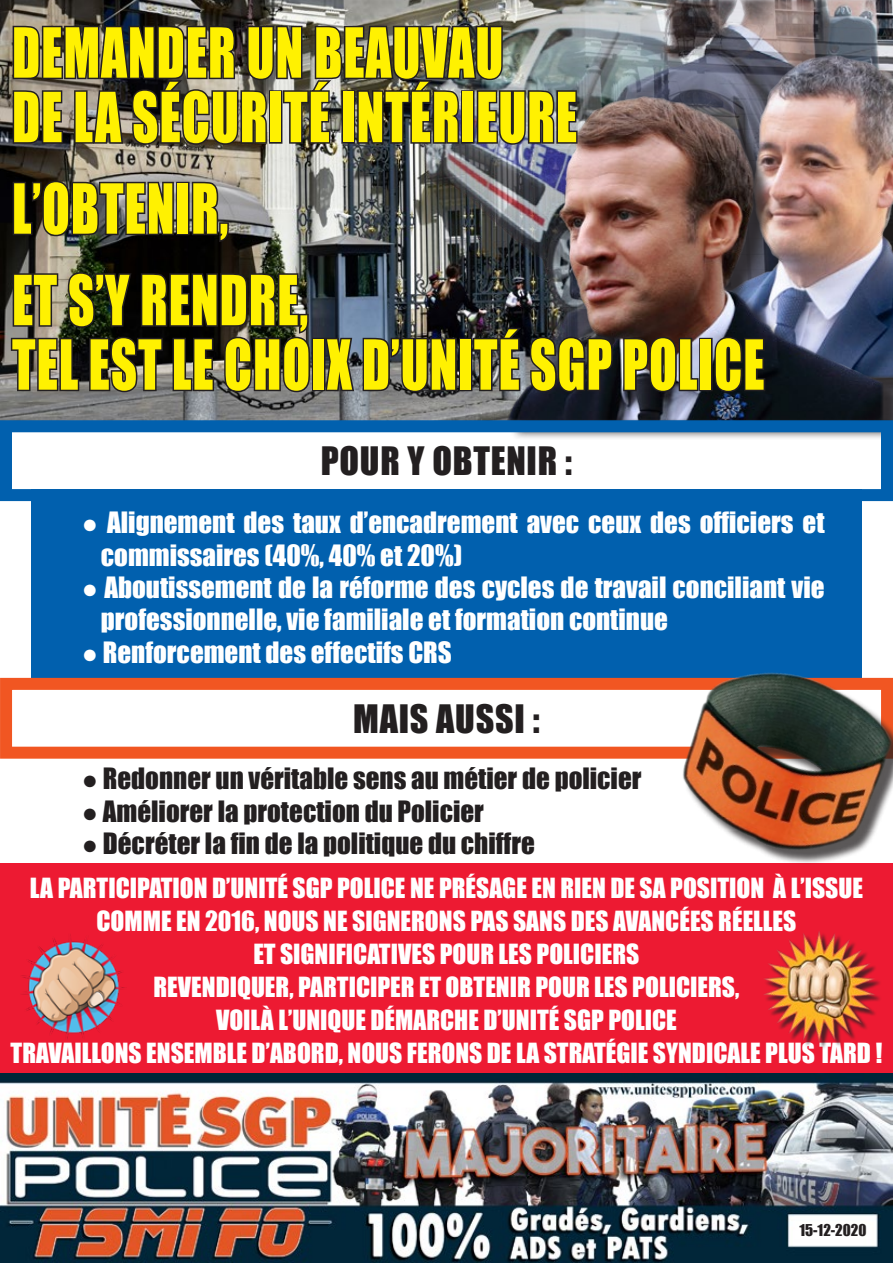
<style>
.page{position:relative;width:893px;height:1263px;background:#fff}
.page>*{position:absolute;margin:0;border:0;box-sizing:border-box;transform-origin:0 0}
.t1{font:63.75px "Impact";letter-spacing:.02em;color:#fff101;scale:.8 1}
.t2{font:36px "Impact";letter-spacing:.02em;color:#231f20}
.t3{font:27px "Impact";color:#fff}
.t4{font:27px "Impact";color:#231f20}
.t5{font:25.5px "Impact";color:#fff}
.t6{font:15px "Impact";color:#231f20}
</style>
<div class="page">
<div style="left:0;top:863px;width:893px;height:211px;background:#ed1a32"></div>
<div style="left:31px;top:489px;width:831px;height:188px;background:#0160ae"></div>
<img style="left:0;top:0;width:478px;height:420px">
<img style="left:307px;top:0;width:586px;height:419px">
<img style="left:21px;top:934px;width:104px;height:105px">
<img style="left:0;top:1074px;width:893px;height:188px">
<img style="left:764px;top:931px;width:113px;height:113px">
<img style="left:699px;top:39px;width:194px;height:60px">
<div style="left:509px;top:99px;width:384px;height:341px;background:#231f20;opacity:.75"></div>
<img style="left:478px;top:83px;width:405px;height:337px">
<img style="left:11px;top:0;width:568px;height:147px">
<svg style="left:11px;top:179px;width:164px;height:59px;background:#504d4b"></svg>
<div style="left:176px;top:182px;width:14px;height:53px;border:3px solid #231f20"></div>
<svg style="left:190px;top:180px;width:41px;height:64px;background:#656363"></svg>
<svg style="left:9px;top:270px;width:303px;height:124px;background:#3b3a35"></svg>
<div style="left:312px;top:338px;width:13px;height:53px;border:3px solid #231f20"></div>
<svg style="left:324px;top:336px;width:134px;height:58px;background:#474a4e"></svg>
<div style="left:459px;top:338px;width:13px;height:53px;border:3px solid #231f20"></div>
<svg style="left:471px;top:325px;width:144px;height:69px;background:#36363a"></svg>
<svg style="left:622px;top:335px;width:78px;height:59px;background:#544e55"></svg>
<div style="left:699px;top:338px;width:14px;height:53px;border:3px solid #231f20"></div>
<svg style="left:713px;top:335px;width:54px;height:59px;background:#181a1f"></svg>
<div style="left:0;top:420px;width:893px;height:81px;border:12px solid #0160ae"></div>
<div style="left:0;top:678px;width:893px;height:81px;border:12px solid #f15622"></div>
<img style="left:652px;top:672px;width:241px;height:191px">
<p class="t1" style="left:12px;top:3px;width:615px">DEMANDER UN BEAUVAU</p>
<p class="t1" style="left:12px;top:68px;width:708px">DE LA SÉCURITÉ INTÉRIEURE</p>
<p class="t1" style="left:12px;top:159px;width:272px">L’OBTENIR,</p>
<p class="t1" style="left:12px;top:251px;width:372px">ET S’Y RENDRE,</p>
<p class="t1" style="left:12px;top:315px;width:942px">TEL EST LE CHOIX D’UNITÉ SGP POLICE</p>
<p class="t2" style="left:321px;top:433px;width:253px">POUR Y OBTENIR :</p>
<p class="t3" style="left:82px;top:502px;width:744px">● Alignement des taux d’encadrement avec ceux des officiers et</p>
<p class="t3" style="left:101px;top:534px;width:363px">commissaires (40%, 40% et 20%)</p>
<p class="t3" style="left:82px;top:566px;width:744px">● Aboutissement de la réforme des cycles de travail conciliant vie</p>
<p class="t3" style="left:101px;top:599px;width:569px">professionnelle, vie familiale et formation continue</p>
<p class="t3" style="left:82px;top:631px;width:371px">● Renforcement des effectifs CRS</p>
<p class="t2" style="left:353px;top:690px;width:188px">MAIS AUSSI :</p>
<p class="t4" style="left:82px;top:758px;width:561px">● Redonner un véritable sens au métier de policier</p>
<p class="t4" style="left:82px;top:790px;width:404px">● Améliorer la protection du Policier</p>
<p class="t4" style="left:82px;top:823px;width:454px">● Décréter la fin de la politique du chiffre</p>
<p class="t5" style="left:30px;top:868px;width:834px">LA PARTICIPATION D’UNITÉ SGP POLICE NE PRÉSAGE EN RIEN DE SA POSITION À L’ISSUE</p>
<p class="t5" style="left:96px;top:901px;width:701px">COMME EN 2016, NOUS NE SIGNERONS PAS SANS DES AVANCÉES RÉELLES</p>
<p class="t5" style="left:254px;top:934px;width:387px">ET SIGNIFICATIVES POUR LES POLICIERS</p>
<p class="t5" style="left:154px;top:967px;width:587px">REVENDIQUER, PARTICIPER ET OBTENIR POUR LES POLICIERS,</p>
<p class="t5" style="left:216px;top:1000px;width:462px">VOILÀ L’UNIQUE DÉMARCHE D’UNITÉ SGP POLICE</p>
<p class="t5" style="left:11px;top:1033px;width:873px">TRAVAILLONS ENSEMBLE D’ABORD, NOUS FERONS DE LA STRATÉGIE SYNDICALE PLUS TARD !</p>
<p class="t6" style="left:799px;top:1218px;width:68px">15-12-2020</p>
</div>
